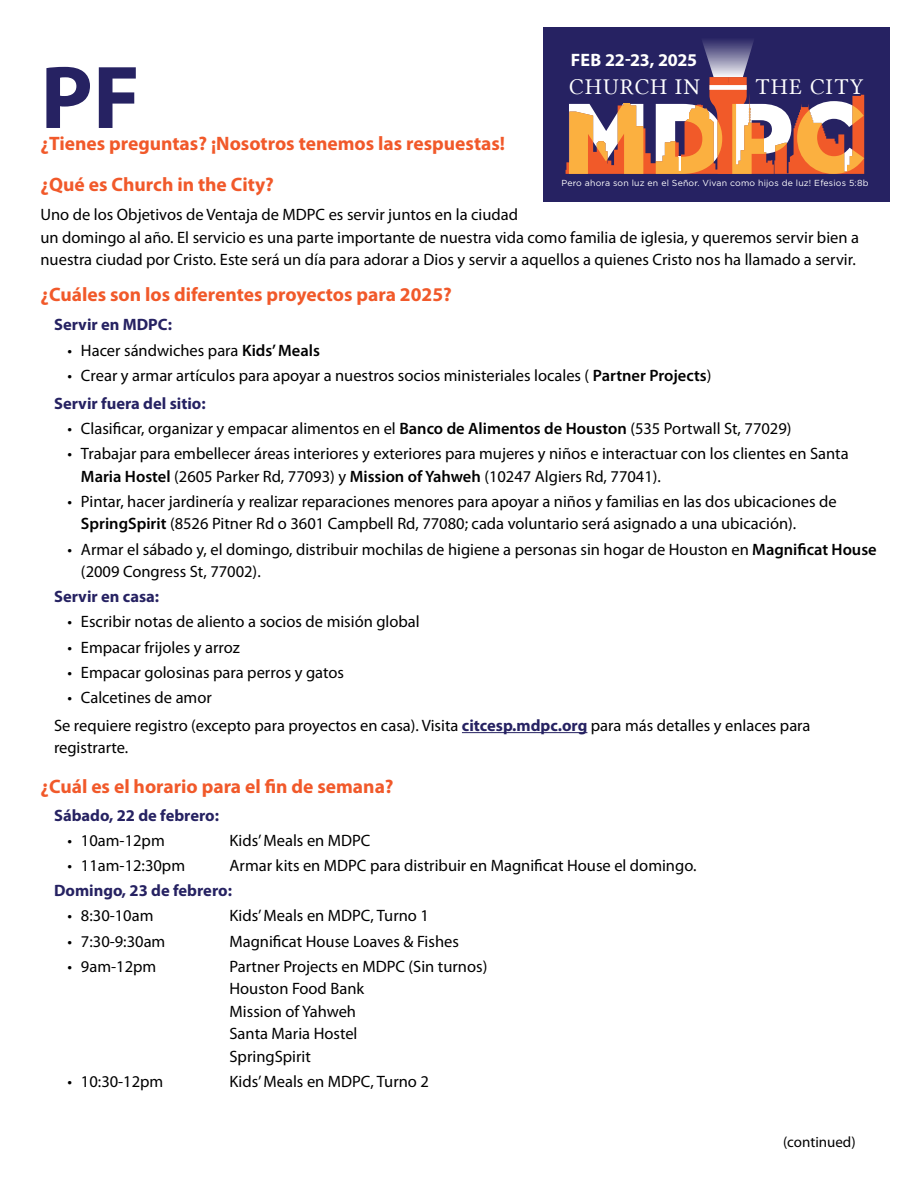
<style>
.page{position:relative;width:918px;height:1188px;background:#fff}
.page>*{position:absolute;margin:0;border:0;box-sizing:border-box;transform-origin:0 0}
.t1{font:700 90px "Myriad Pro";color:#262262}
.t2{font:22.8px "Lin Libertine";letter-spacing:.075em;color:#fff}
.t3{font:700 19.5px/40.5px "Myriad Pro";color:#f1592a}
.t4{font:700 18px "Myriad Pro";letter-spacing:-.01em;color:#fff}
.t5{font:16.5px/22.5px "Myriad Pro";color:#000}
.t6{font:700 16.5px "Myriad Pro";color:#262262}
.t7{font:15px "Myriad Pro";color:#000}
.t8{font:8.7px "Gotham";letter-spacing:.02em;color:#fff}
.s1{font-weight:600}
.s2{font-weight:700;color:#262262}
</style>
<div class="page">
<hr style="left:462px;top:732px;width:125px;height:1px;background:#262262">
<div style="left:543px;top:27px;width:347px;height:175px;background:#262262"></div>
<svg style="left:566px;top:40px;width:298px;height:134px"></svg>
<p class="t4" style="left:571px;top:50px;width:128px">FEB 22-23, 2025</p>
<h1 class="t1" style="left:40px;top:47px;width:101px">PF</h1>
<p class="t3" style="left:40px;top:124px;width:466px">¿Tienes preguntas? ¡Nosotros tenemos las respuestas! ¿Qué es Church in the City?</p>
<p class="t5" style="left:40px;top:204px;width:820px">Uno de los Objetivos de Ventaja de MDPC es servir juntos en la ciudad<br>un domingo al año. El servicio es una parte importante de nuestra vida como familia de iglesia, y queremos servir bien a nuestra ciudad por Cristo. Este será un día para adorar a Dios y servir a aquellos a quienes Cristo nos ha llamado a servir.</p>
<p class="t3" style="left:40px;top:275px;width:413px">¿Cuáles son los diferentes proyectos para 2025?</p>
<p class="t6" style="left:54px;top:316px;width:120px">Servir en MDPC:</p>
<p class="t5" style="left:67px;top:339px;width:254px">• Hacer sándwiches para <span class="s1">Kids’ Meals</span></p>
<p class="t5" style="left:54px;top:362px;width:659px;line-height:27.9px;text-indent:13px">• Crear y armar artículos para apoyar a nuestros socios ministeriales locales ( <span class="s1">Partner Projects</span>)<br><span class="s2">Servir fuera del sitio:</span></p>
<p class="t5" style="left:67px;top:418px;width:726px">• Clasificar, organizar y empacar alimentos en el <span class="s1">Banco de Alimentos de Houston</span> (535 Portwall St, 77029)</p>
<p class="t5" style="left:81px;top:443px;width:769px;text-indent:-13px">• Trabajar para embellecer áreas interiores y exteriores para mujeres y niños e interactuar con los clientes en Santa<br><span class="s1">Maria Hostel</span> (2605 Parker Rd, 77093) y <span class="s1">Mission of Yahweh</span> (10247 Algiers Rd, 77041).</p>
<p class="t5" style="left:81px;top:490px;width:757px;text-indent:-13px">• Pintar, hacer jardinería y realizar reparaciones menores para apoyar a niños y familias en las dos ubicaciones de<br><span class="s1">SpringSpirit</span> (8526 Pitner Rd o 3601 Campbell Rd, 77080; cada voluntario será asignado a una ubicación).</p>
<p class="t5" style="left:81px;top:538px;width:797px;text-indent:-13px">• Armar el sábado y, el domingo, distribuir mochilas de higiene a personas sin hogar de Houston en <span class="s1">Magnificat House </span>(2009 Congress St, 77002).</p>
<p class="t6" style="left:54px;top:587px;width:107px">Servir en casa:</p>
<p class="t5" style="left:67px;top:611px;width:354px">• Escribir notas de aliento a socios de misión global</p>
<p class="t5" style="left:67px;top:636px;width:174px">• Empacar frijoles y arroz</p>
<p class="t5" style="left:67px;top:661px;width:278px">• Empacar golosinas para perros y gatos</p>
<p class="t5" style="left:54px;top:684px;width:758px;line-height:27.9px;text-indent:13px">• Calcetines de amor<br>Se requiere registro (excepto para proyectos en casa). Visita <span class="s2">citcesp.mdpc.org</span> para más detalles y enlaces para</p>
<p class="t5" style="left:54px;top:737px;width:76px">registrarte.</p>
<p class="t3" style="left:40px;top:766px;width:355px">¿Cuál es el horario para el fin de semana?</p>
<p class="t6" style="left:54px;top:806px;width:167px">Sábado, 22 de febrero:</p>
<p class="t5" style="left:67px;top:829px;width:99px">• 10am-12pm</p>
<p class="t5" style="left:229px;top:829px;width:143px">Kids’ Meals en MDPC</p>
<p class="t5" style="left:67px;top:854px;width:119px">• 11am-12:30pm</p>
<p class="t5" style="left:229px;top:854px;width:468px">Armar kits en MDPC para distribuir en Magnificat House el domingo.</p>
<p class="t6" style="left:54px;top:881px;width:179px">Domingo, 23 de febrero:</p>
<p class="t5" style="left:67px;top:905px;width:88px">• 8:30-10am</p>
<p class="t5" style="left:229px;top:905px;width:201px">Kids’ Meals en MDPC, Turno 1</p>
<p class="t5" style="left:67px;top:930px;width:99px">• 7:30-9:30am</p>
<p class="t5" style="left:229px;top:930px;width:231px">Magnificat House Loaves &amp; Fishes</p>
<p class="t5" style="left:67px;top:955px;width:90px">• 9am-12pm</p>
<p class="t5" style="left:229px;top:955px;width:259px">Partner Projects en MDPC (Sin turnos)<br>Houston Food Bank<br>Mission of Yahweh<br>Santa Maria Hostel<br>SpringSpirit</p>
<p class="t5" style="left:67px;top:1070px;width:97px">• 10:30-12pm</p>
<p class="t5" style="left:229px;top:1070px;width:201px">Kids’ Meals en MDPC, Turno 2</p>
<h2 class="t2" style="left:569px;top:74px;width:132px">CHURCH IN</h2>
<h2 class="t2" style="left:756px;top:74px;width:109px">THE CITY</h2>
<p class="t8" style="left:561px;top:178px;width:309px">Pero ahora son luz en el Señor. Vivan como hijos de luz! Efesios 5:8b</p>
<p class="t7" style="left:783px;top:1134px;width:74px">(continued)</p>
</div>
